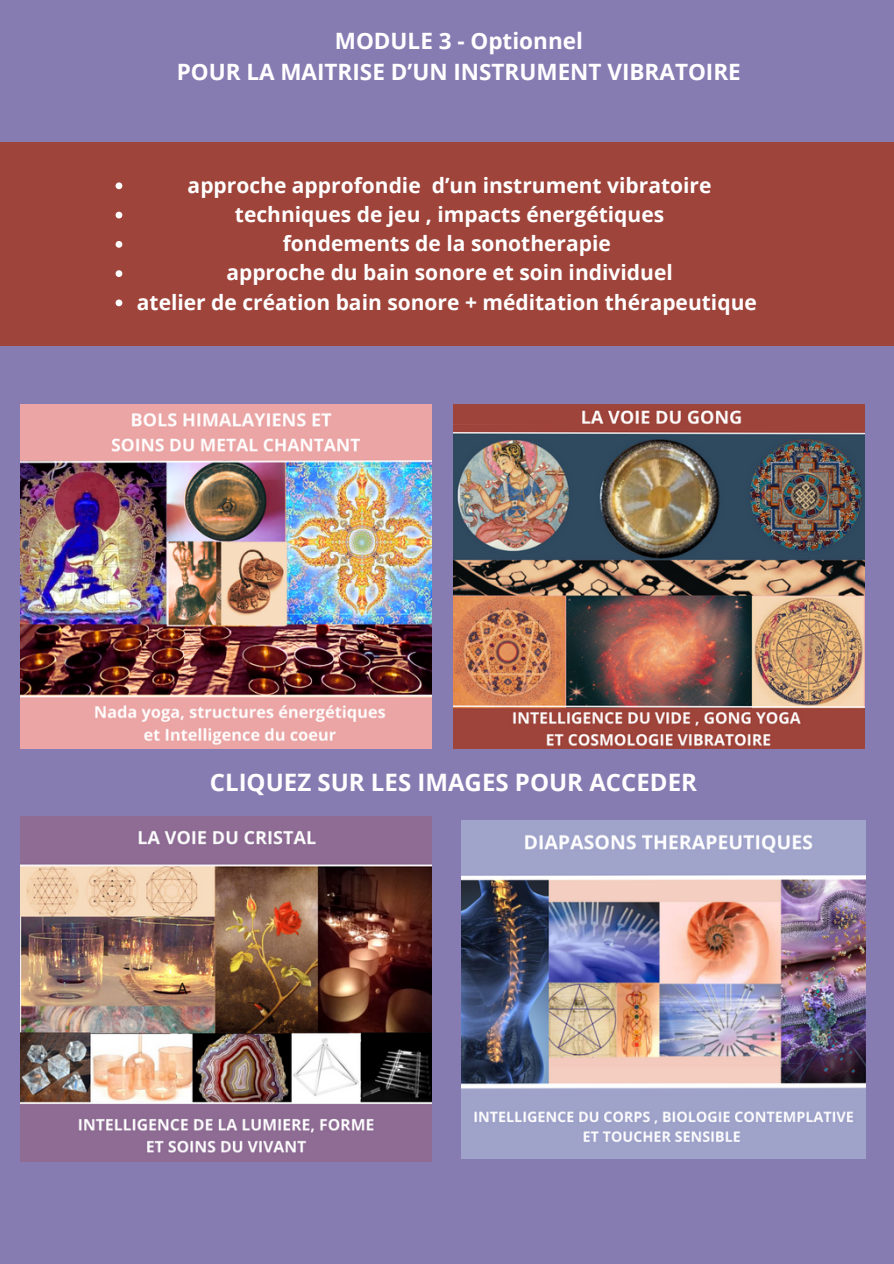
<style>
.page{position:relative;width:894px;height:1264px;background:#fff}
.page>*{position:absolute;margin:0;border:0;box-sizing:border-box;transform-origin:0 0}
.t1{font:700 24px "Open Sans";color:#fff}
.t2{font:700 22.5px/31.5px "Open Sans";color:#fff;text-align:center}
.t3{font:700 21px "Open Sans";color:#fff}
</style>
<div class="page">
<div style="left:0;top:0;width:893px;height:1263px;background:#877cb2"></div>
<div style="left:0;top:142px;width:893px;height:204px;background:#9e443b"></div>
<img style="left:453px;top:404px;width:411px;height:344px">
<img style="left:21px;top:817px;width:410px;height:344px">
<img style="left:462px;top:820px;width:402px;height:338px">
<img style="left:21px;top:404px;width:410px;height:344px">
<svg style="left:115px;top:182px;width:7px;height:7px"></svg>
<svg style="left:115px;top:212px;width:7px;height:6px"></svg>
<svg style="left:115px;top:241px;width:7px;height:7px"></svg>
<svg style="left:115px;top:270px;width:7px;height:7px"></svg>
<svg style="left:115px;top:299px;width:7px;height:7px"></svg>
<p class="t2" style="left:177px;top:24px;width:565px">MODULE 3 - Optionnel<br>POUR LA MAITRISE D’UN INSTRUMENT VIBRATOIRE</p>
<p class="t3" style="left:187px;top:170px;width:525px">approche approfondie d’un instrument vibratoire</p>
<p class="t3" style="left:235px;top:199px;width:430px">techniques de jeu , impacts énergétiques</p>
<p class="t3" style="left:283px;top:229px;width:329px">fondements de la sonotherapie</p>
<p class="t3" style="left:226px;top:258px;width:448px">approche du bain sonore et soin individuel</p>
<h1 class="t3" style="left:137px;top:287px;width:621px">atelier de création bain sonore + méditation thérapeutique</h1>
<p class="t1" style="left:210px;top:765px;width:488px">CLIQUEZ SUR LES IMAGES POUR ACCEDER</p>
</div>
